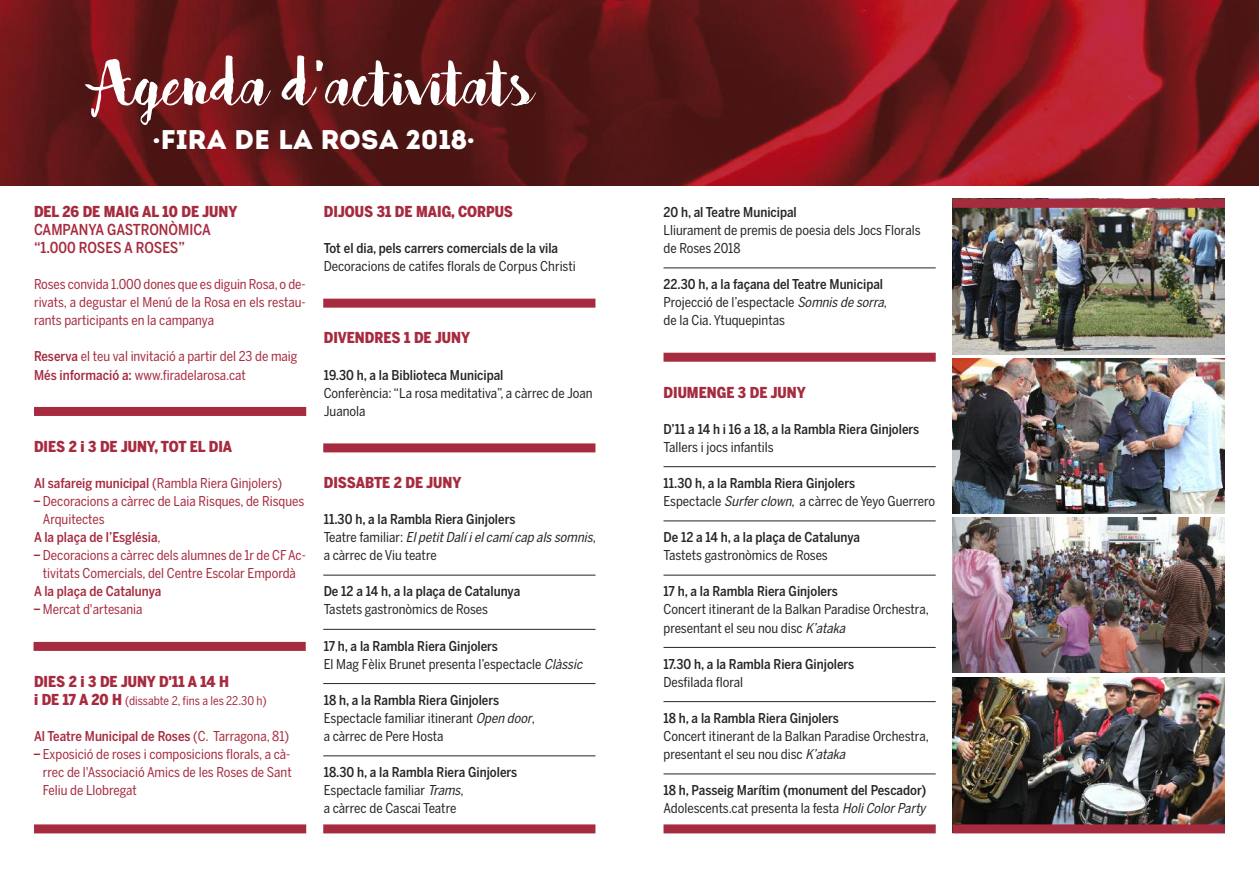
<style>
.page{position:relative;width:1259px;height:893px;background:#fff}
.page>*{position:absolute;margin:0;border:0;box-sizing:border-box;transform-origin:0 0}
.t1{font:75px "Bakery";letter-spacing:-.005em;color:#fff}
.t2{font:27px "Intro";color:#fff}
.t3{font:900 15px "Benton Sans Cond";color:#a72b3f}
.t4{font:500 15px/18px "Benton Sans Cond";letter-spacing:-.005em;color:#a72b3f}
.t5{font:13.5px/18px "Benton Sans Cond";color:#272526}
.t6{font:13.5px/18px "Benton Sans Cond";color:#a72b3f;text-align:justify}
.t7{font:500 13.5px/18px "Benton Sans Cond";color:#272526}
.t8{font:500 13.5px/18px "Benton Sans Cond";color:#a72b3f}
.t9{font:12px "Benton Sans Cond";color:#a72b3f}
.s1{font-weight:500}
.s2{font-weight:400}
.s3{font-weight:900;font-size:15px}
.s4{font-style:italic}
.s5{font-weight:400;font-style:italic}
</style>
<div class="page">
<img style="left:0;top:0;width:1259px;height:185px">
<div style="left:323px;top:299px;width:272px;height:9px;background:#a72b3f"></div>
<div style="left:323px;top:443px;width:272px;height:9px;background:#a72b3f"></div>
<hr style="left:323px;top:575px;width:272px;height:1px;background:#272526">
<hr style="left:323px;top:629px;width:272px;height:1px;background:#272526">
<hr style="left:323px;top:683px;width:272px;height:1px;background:#272526">
<hr style="left:323px;top:755px;width:272px;height:1px;background:#272526">
<div style="left:34px;top:824px;width:272px;height:9px;background:#a72b3f"></div>
<div style="left:34px;top:407px;width:272px;height:9px;background:#a72b3f"></div>
<div style="left:34px;top:642px;width:272px;height:9px;background:#a72b3f"></div>
<hr style="left:663px;top:267px;width:272px;height:1px;background:#272526">
<div style="left:663px;top:353px;width:272px;height:9px;background:#a72b3f"></div>
<hr style="left:663px;top:466px;width:272px;height:1px;background:#272526">
<hr style="left:663px;top:520px;width:272px;height:1px;background:#272526">
<hr style="left:663px;top:575px;width:272px;height:1px;background:#272526">
<hr style="left:663px;top:647px;width:272px;height:1px;background:#272526">
<hr style="left:663px;top:701px;width:272px;height:1px;background:#272526">
<hr style="left:663px;top:773px;width:272px;height:1px;background:#272526">
<img style="left:952px;top:208px;width:272px;height:146px">
<img style="left:953px;top:358px;width:271px;height:155px">
<img style="left:952px;top:518px;width:272px;height:155px">
<img style="left:952px;top:677px;width:272px;height:147px">
<div style="left:663px;top:824px;width:272px;height:9px;background:#a72b3f"></div>
<div style="left:952px;top:824px;width:273px;height:9px;background:#a72b3f"></div>
<div style="left:952px;top:199px;width:273px;height:9px;background:#a72b3f"></div>
<div style="left:323px;top:824px;width:272px;height:9px;background:#a72b3f"></div>
<h1 class="t1" style="left:95px;top:48px;width:441px">Agenda d’activitats</h1>
<h2 class="t2" style="left:153px;top:124px;width:323px">.FIRA DE LA ROSA 2018.</h2>
<p class="t3" style="left:34px;top:203px;width:205px">DEL 26 DE MAIG AL 10 DE JUNY</p>
<p class="t4" style="left:34px;top:221px;width:178px">CAMPANYA GASTRONÒMICA “1.000 ROSES A ROSES”</p>
<p class="t6" style="left:34px;top:275px;width:273px">Roses convida 1.000 dones que es diguin Rosa, o de&shy;rivats, a degustar el Menú de la Rosa en els restau&shy;rants participants en la campanya</p>
<p class="t6" style="left:34px;top:348px;width:265px"><span class="s1">Reserva</span> el teu val invitació a partir del 23 de maig<br><span class="s1">Més informació a:</span> www.firadelarosa.cat</p>
<p class="t3" style="left:34px;top:438px;width:200px">DIES 2 i 3 DE JUNY, TOT EL DIA</p>
<p class="t6" style="left:34px;top:474px;width:250px"><span class="s1">Al safareig municipal</span> (Rambla Riera Ginjolers)</p>
<p class="t6" style="left:34px;top:492px;width:272px"><sup>_</sup> Decoracions a càrrec de Laia Risques, de Risques</p>
<p class="t6" style="left:43px;top:510px;width:63px">Arquitectes</p>
<p class="t8" style="left:34px;top:528px;width:128px">A la plaça de l’Església<span class="s2">,</span></p>
<p class="t6" style="left:34px;top:547px;width:273px"><sup>_</sup> Decoracions a càrrec dels alumnes de 1r de CFAc-</p>
<p class="t6" style="left:43px;top:565px;width:255px">tivitats Comercials, del Centre Escolar Empordà</p>
<p class="t8" style="left:34px;top:583px;width:129px">A la plaça de Catalunya <sup>_</sup> <span class="s2">Mercat d'artesania</span></p>
<p class="t3" style="left:34px;top:673px;width:196px">DIES 2 i 3 DE JUNY D'11 A 14 H</p>
<p class="t9" style="left:34px;top:694px;width:234px"><span class="s3">i DE 17 A 20 H</span> (dissabte 2, fins a les 22.30 h)</p>
<p class="t8" style="left:34px;top:727px;width:257px">Al Teatre Municipal de Roses <span class="s2">(C. Tarragona, 81)</span></p>
<p class="t6" style="left:34px;top:745px;width:258px"><sup>_</sup> Exposició de roses i composicions florals, a cà-</p>
<p class="t6" style="left:43px;top:763px;width:250px">rrec de l'Associació Amics de les Roses de Sant</p>
<p class="t6" style="left:43px;top:781px;width:96px">Feliu de Llobregat</p>
<p class="t3" style="left:324px;top:203px;width:191px">DIJOUS 31 DE MAIG, CORPUS</p>
<p class="t7" style="left:324px;top:239px;width:236px">Tot el dia, pels carrers comercials de la vila</p>
<p class="t5" style="left:324px;top:257px;width:253px">Decoracions de catifes florals de Corpus Christi</p>
<p class="t3" style="left:324px;top:329px;width:148px">DIVENDRES 1 DE JUNY</p>
<p class="t7" style="left:324px;top:366px;width:181px">19.30 h, a la Biblioteca Municipal</p>
<p class="t5" style="left:324px;top:384px;width:270px">Conferència: “La rosa meditativa”, a càrrec de Joan<br>Juanola</p>
<p class="t3" style="left:324px;top:474px;width:139px">DISSABTE 2 DE JUNY</p>
<p class="t5" style="left:324px;top:510px;width:274px"><span class="s1">11.30 h, a la Rambla Riera Ginjolers<br></span>Teatre familiar: <span class="s4">El petit Dalí i el camí cap als somnis</span>, a càrrec de Viu teatre</p>
<p class="t7" style="left:324px;top:583px;width:198px">De 12 a 14 h, a la plaça de Catalunya</p>
<p class="t5" style="left:324px;top:601px;width:166px">Tastets gastronòmics de Roses</p>
<p class="t5" style="left:324px;top:637px;width:262px"><span class="s1">17 h, a la Rambla Riera Ginjolers<br></span>El Mag Fèlix Brunet presenta l’espectacle <span class="s4">Clàssic</span></p>
<p class="t5" style="left:324px;top:691px;width:213px"><span class="s1">18 h, a la Rambla Riera Ginjolers<br></span>Espectacle familiar itinerant <span class="s4">Opendoor</span>, a càrrec de Pere Hosta</p>
<p class="t5" style="left:324px;top:763px;width:195px"><span class="s1">18.30 h, a la Rambla Riera Ginjolers<br></span>Espectacle familiar <span class="s4">Trams</span>,<br>a càrrec de Cascai Teatre</p>
<p class="t7" style="left:663px;top:203px;width:135px">20 h, al Teatre Municipal</p>
<p class="t5" style="left:663px;top:221px;width:258px">Lliurament de premis de poesia dels Jocs Florals de Roses 2018</p>
<p class="t5" style="left:663px;top:275px;width:225px"><span class="s1">22.30 h, a la façana del Teatre Municipal<br></span>Projecció de l’espectacle <span class="s4">Somnisdesorra</span>, de la Cia. Ytuquepintas</p>
<p class="t3" style="left:663px;top:384px;width:144px">DIUMENGE 3 DE JUNY</p>
<p class="t7" style="left:663px;top:420px;width:257px">D’11 a 14 h i 16 a 18, a la Rambla Riera Ginjolers</p>
<p class="t5" style="left:663px;top:438px;width:112px">Tallers i jocs infantils</p>
<p class="t5" style="left:663px;top:474px;width:273px"><span class="s1">11.30 h, a la Rambla Riera Ginjolers<br></span>Espectacle <span class="s4">Surferclown</span>, a càrrec de Yeyo Guerrero</p>
<p class="t7" style="left:663px;top:528px;width:198px">De 12 a 14 h, a la plaça de Catalunya</p>
<p class="t5" style="left:663px;top:547px;width:166px">Tastets gastronòmics de Roses</p>
<p class="t7" style="left:663px;top:583px;width:176px">17 h, a la Rambla Riera Ginjolers</p>
<p class="t5" style="left:663px;top:601px;width:267px">Concert itinerant de la Balkan Paradise Orchestra, presentant el seu nou disc <span class="s4">K’ataka</span></p>
<p class="t7" style="left:663px;top:655px;width:192px">17.30 h, a la Rambla Riera Ginjolers</p>
<p class="t5" style="left:663px;top:673px;width:81px">Desfilada floral</p>
<p class="t7" style="left:663px;top:709px;width:177px">18 h, a la Rambla Riera Ginjolers</p>
<p class="t5" style="left:663px;top:727px;width:267px">Concert itinerant de la Balkan Paradise Orchestra, presentant el seu nou disc <span class="s4">K’ataka</span></p>
<p class="t7" style="left:663px;top:781px;width:264px">18 h, Passeig Marítim (monument del Pescador)<br><span class="s2">Adolescents.cat presenta la festa</span> <span class="s5">HoliColorParty</span></p>
</div>
